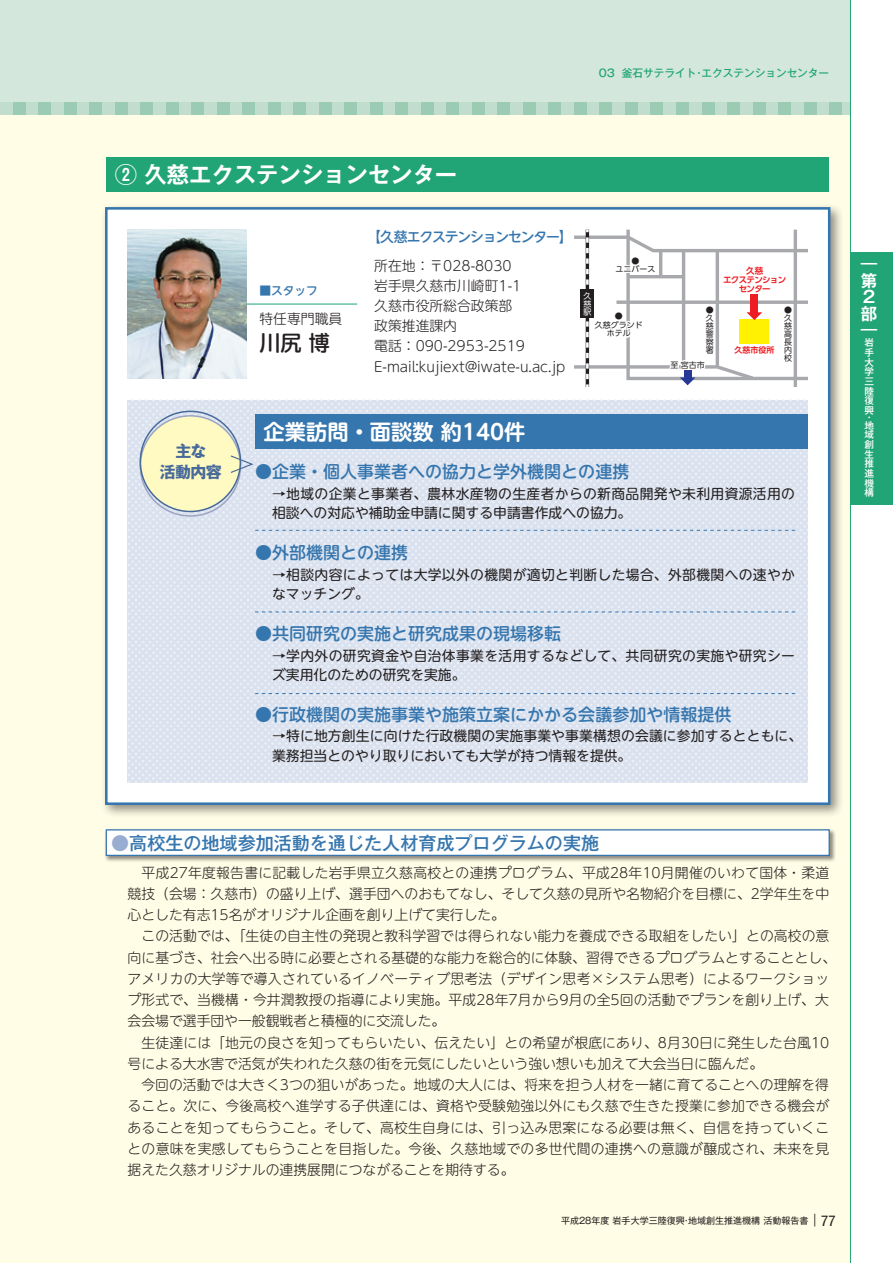
<style>
.page{position:relative;width:893px;height:1263px;background:#fff}
.page>*{position:absolute;margin:0;border:0;box-sizing:border-box;transform-origin:0 0}
.t1{font:700 22.35px "Gothic MB101 Pro De";color:#fff}
.t2{font:700 21.3px "UD Shin M Go Pro De";color:#fff}
.t3{font:500 21.3px "UD Shin M Go Pro";color:#231f20}
.t4{font:500 18px "Gothic MB101 Pro";color:#3676ae}
.t5{font:500 16.95px "UD Shin M Go Pro";color:#3676ae}
.t6{font:700 16.5px/16.5px "Gothic MB101 Pr 5 De";color:#fff}
.t7{font:700 15.9px/21px "Gothic MB101 Pr 5";letter-spacing:-.04em;color:#476a9a;text-align:center}
.t8{font:300 13.8px/21.3px "UD Shin M Go Pro";letter-spacing:.005em;color:#231f20}
.t9{font:13.8px/19.2px "UD Shin M Go Pro";letter-spacing:.01em;color:#231f20}
.t10{font:500 13.8px "UD Shin M Go Pro";letter-spacing:-.085em;color:#3676ae}
.t11{font:500 11.7px "UD Shin M Go Pro";color:#3676ae}
.t12{font:500 10.65px "Gothic MB101 Pro";color:#21a577}
.t13{font:500 9.6px/9.6px "Gothic MB101 Pr 5";color:#fff;text-align:justify}
.t14{font:9px "Gothic MB101 Pro";color:#231f20}
.t15{font:700 8.55px/9px "UD Shin Go Pro De";letter-spacing:-.08em;color:#ee1d23;text-align:center}
.t16{font:7.95px/7.9px "UD Shin Go Pro";color:#231f20;text-align:center}
.t17{font:700 7.95px "UD Shin Go Pro De";color:#ee1d23}
.t18{font:7.95px/7.9px "UD Shin Go Pro";color:#fff;text-align:justify}
.s1{color:#98add0}
.s2{font-size:12.75px}
.s3{font-family:"Helvetica Neue";font-stretch:condensed;font-size:14.85px}
</style>
<div class="page">
<div style="left:0;top:115px;width:850px;height:1148px;background:#fffde5"></div>
<div style="left:0;top:0;width:850px;height:115px;background:#d4e7dc"></div>
<div style="left:0;top:102px;width:850px;height:13px;background:#c1ddce"></div>
<div style="left:13px;top:102px;width:13px;height:13px;background:#9bcbb3"></div>
<div style="left:38px;top:102px;width:13px;height:13px;background:#9bcbb3"></div>
<div style="left:64px;top:102px;width:13px;height:13px;background:#9bcbb3"></div>
<div style="left:89px;top:102px;width:13px;height:13px;background:#9bcbb3"></div>
<div style="left:115px;top:102px;width:13px;height:13px;background:#9bcbb3"></div>
<div style="left:140px;top:102px;width:13px;height:13px;background:#9bcbb3"></div>
<div style="left:166px;top:102px;width:13px;height:13px;background:#9bcbb3"></div>
<div style="left:191px;top:102px;width:13px;height:13px;background:#9bcbb3"></div>
<div style="left:217px;top:102px;width:13px;height:13px;background:#9bcbb3"></div>
<div style="left:242px;top:102px;width:13px;height:13px;background:#9bcbb3"></div>
<div style="left:268px;top:102px;width:13px;height:13px;background:#9bcbb3"></div>
<div style="left:293px;top:102px;width:13px;height:13px;background:#9bcbb3"></div>
<div style="left:319px;top:102px;width:13px;height:13px;background:#9bcbb3"></div>
<div style="left:344px;top:102px;width:13px;height:13px;background:#9bcbb3"></div>
<div style="left:370px;top:102px;width:13px;height:13px;background:#9bcbb3"></div>
<div style="left:395px;top:102px;width:13px;height:13px;background:#9bcbb3"></div>
<div style="left:421px;top:102px;width:13px;height:13px;background:#9bcbb3"></div>
<div style="left:446px;top:102px;width:13px;height:13px;background:#9bcbb3"></div>
<div style="left:472px;top:102px;width:13px;height:13px;background:#9bcbb3"></div>
<div style="left:497px;top:102px;width:13px;height:13px;background:#9bcbb3"></div>
<div style="left:523px;top:102px;width:13px;height:13px;background:#9bcbb3"></div>
<div style="left:548px;top:102px;width:13px;height:13px;background:#9bcbb3"></div>
<div style="left:574px;top:102px;width:13px;height:13px;background:#9bcbb3"></div>
<div style="left:600px;top:102px;width:12px;height:13px;background:#9bcbb3"></div>
<div style="left:625px;top:102px;width:13px;height:13px;background:#9bcbb3"></div>
<div style="left:651px;top:102px;width:12px;height:13px;background:#9bcbb3"></div>
<div style="left:676px;top:102px;width:13px;height:13px;background:#9bcbb3"></div>
<div style="left:702px;top:102px;width:12px;height:13px;background:#9bcbb3"></div>
<div style="left:727px;top:102px;width:13px;height:13px;background:#9bcbb3"></div>
<div style="left:753px;top:102px;width:12px;height:13px;background:#9bcbb3"></div>
<div style="left:778px;top:102px;width:13px;height:13px;background:#9bcbb3"></div>
<div style="left:804px;top:102px;width:12px;height:13px;background:#9bcbb3"></div>
<div style="left:829px;top:102px;width:13px;height:13px;background:#9bcbb3"></div>
<hr style="left:850px;top:0;width:1px;height:1263px;background:#21a577">
<div style="left:850px;top:253px;width:43px;height:252px;background:#21a577"></div>
<div style="left:100px;top:202px;width:744px;height:616px;background:#231f20;opacity:.5"></div>
<div style="left:105px;top:207px;width:725px;height:598px;background:#fff;border:3px solid #3676ae"></div>
<div style="left:106px;top:157px;width:723px;height:34px;background:#21a577"></div>
<svg style="left:574px;top:230px;width:234px;height:157px"></svg>
<img style="left:128px;top:230px;width:119px;height:148px">
<hr style="left:247px;top:304px;width:110px;height:1px;background:#21a577">
<div style="left:105px;top:828px;width:731px;height:34px;background:#231f20;opacity:.5"></div>
<div style="left:106px;top:830px;width:723px;height:25px;background:#fff"></div>
<div style="left:106px;top:829px;width:724px;height:27px;border:1px solid #3676ae"></div>
<svg style="left:128px;top:400px;width:680px;height:382px;background:#dde4f0"></svg>
<div style="left:255px;top:415px;width:553px;height:34px;background:#3676ae"></div>
<svg style="left:255px;top:530px;width:540px;height:1px"></svg>
<svg style="left:255px;top:611px;width:540px;height:1px"></svg>
<svg style="left:255px;top:693px;width:540px;height:1px"></svg>
<div style="left:140px;top:416px;width:100px;height:95px;background:#fffac1;border-radius:50%"></div>
<div style="left:140px;top:411px;width:101px;height:101px;border:2px solid #476a9a;border-radius:50%"></div>
<svg style="left:230px;top:454px;width:25px;height:20px"></svg>
<p class="t12" style="left:599px;top:64px;width:232px">03 釜石サテライト・エクステンションセンター</p>
<h1 class="t1" style="left:115px;top:156px;width:344px">② 久慈エクステンションセンター</h1>
<p class="t11" style="left:259px;top:281px;width:60px">■スタッフ</p>
<p class="t8" style="left:259px;top:307px;width:98px">特任専門職員　</p>
<h2 class="t3" style="left:259px;top:326px;width:72px">川尻博</h2>
<p class="t10" style="left:367px;top:225px;width:207px">【久慈エクステンションセンター】</p>
<p class="t8" style="left:374px;top:254px;width:193px;line-height:20.2px">所在地：〒028-8030<br>岩手県久慈市川崎町1-1<br>久慈市役所総合政策部<br>政策推進課内<br>電話：090-2953-2519<br>E-mail:kujiext@iwate-u.ac.jp</p>
<p class="t16" style="left:616px;top:256px;width:41px;line-height:8.6px">●<br>ユニバース</p>
<p class="t18" style="left:583px;top:292px;width:9px">久慈駅</p>
<p class="t16" style="left:595px;top:312px;width:49px;line-height:8.6px">●<br>久慈グランドホテル</p>
<p class="t16" style="left:706px;top:306px;width:9px;text-align:justify">●久慈警察署</p>
<p class="t16" style="left:670px;top:361px;width:36px">至 宮古市</p>
<p class="t15" style="left:723px;top:266px;width:65px">久慈<br>エクステンションセンター</p>
<p class="t17" style="left:734px;top:344px;width:41px">久慈市役所</p>
<p class="t16" style="left:784px;top:306px;width:9px;text-align:justify">●久慈高長内校</p>
<p class="t7" style="left:160px;top:439px;width:63px">主な<br>活動内容</p>
<h2 class="t2" style="left:264px;top:414px;width:263px">企業訪問・面談数 約140件</h2>
<p class="t5" style="left:255px;top:458px;width:376px">●企業・個人事業者への協力と学外機関との連携</p>
<p class="t9" style="left:272px;top:483px;width:524px">→地域の企業と事業者、農林水産物の生産者からの新商品開発や未利用資源活用の相談への対応や補助金申請に関する申請書作成への協力。</p>
<p class="t5" style="left:255px;top:539px;width:155px">●外部機関との連携</p>
<p class="t9" style="left:272px;top:564px;width:524px">→相談内容によっては大学以外の機関が適切と判断した場合、外部機関への速やかなマッチング。</p>
<p class="t5" style="left:255px;top:620px;width:308px">●共同研究の実施と研究成果の現場移転</p>
<p class="t9" style="left:272px;top:645px;width:524px">→学内外の研究資金や自治体事業を活用するなどして、共同研究の実施や研究シーズ実用化のための研究を実施。</p>
<p class="t5" style="left:255px;top:701px;width:478px">●行政機関の実施事業や施策立案にかかる会議参加や情報提供</p>
<p class="t9" style="left:272px;top:726px;width:532px">→特に地方創生に向けた行政機関の実施事業や事業構想の会議に参加するとともに、業務担当とのやり取りにおいても大学が持つ情報を提供。</p>
<p class="t6" style="left:861px;top:254px;width:18px">｜第<br>2部｜</p>
<p class="t13" style="left:864px;top:337px;width:11px">岩手大学三陸復興</p>
<p class="t13" style="left:864px;top:413px;width:11px;line-height:7.2px">・地</p>
<p class="t13" style="left:864px;top:429px;width:11px">域創生推進機構</p>
<h3 class="t4" style="left:111px;top:828px;width:489px"><span class="s1">●</span>高校生の地域参加活動を通じた人材育成プログラムの実施</h3>
<p class="t8" style="left:128px;top:861px;width:710px">　平成27年度報告書に記載した岩手県立久慈高校との連携プログラム、平成28年10月開催のいわて国体・柔道競技（会場：久慈市）の盛り上げ、選手団へのおもてなし、そして久慈の見所や名物紹介を目標に、2学年生を中心とした有志15名がオリジナル企画を創り上げて実行した。<br>　この活動では、「生徒の自主性の発現と教科学習では得られない能力を養成できる取組をしたい」との高校の意向に基づき、社会へ出る時に必要とされる基礎的な能力を総合的に体験、習得できるプログラムとすることとし、アメリカの大学等で導入されているイノベーティブ思考法（デザイン思考×システム思考）によるワークショップ形式で、当機構・今井潤教授の指導により実施。平成28年7月から9月の全5回の活動でプランを創り上げ、大会会場で選手団や一般観戦者と積極的に交流した。<br>　生徒達には「地元の良さを知ってもらいたい、伝えたい」との希望が根底にあり、8月30日に発生した台風10号による大水害で活気が失われた久慈の街を元気にしたいという強い想いも加えて大会当日に臨んだ。<br>　今回の活動では大きく3つの狙いがあった。地域の大人には、将来を担う人材を一緒に育てることへの理解を得ること。次に、今後高校へ進学する子供達には、資格や受験勉強以外にも久慈で生きた授業に参加できる機会があることを知ってもらうこと。そして、高校生自身には、引っ込み思案になる必要は無く、自信を持っていくことの意味を実感してもらうことを目指した。今後、久慈地域での多世代間の連携への意識が醸成され、未来を見据えた久慈オリジナルの連携展開につながることを期待する。</p>
<p class="t14" style="left:561px;top:1213px;width:276px">平成28年度 岩手大学三陸復興・地域創生推進機構 活動報告書<span class="s2">｜</span><span class="s3">77</span></p>
</div>
